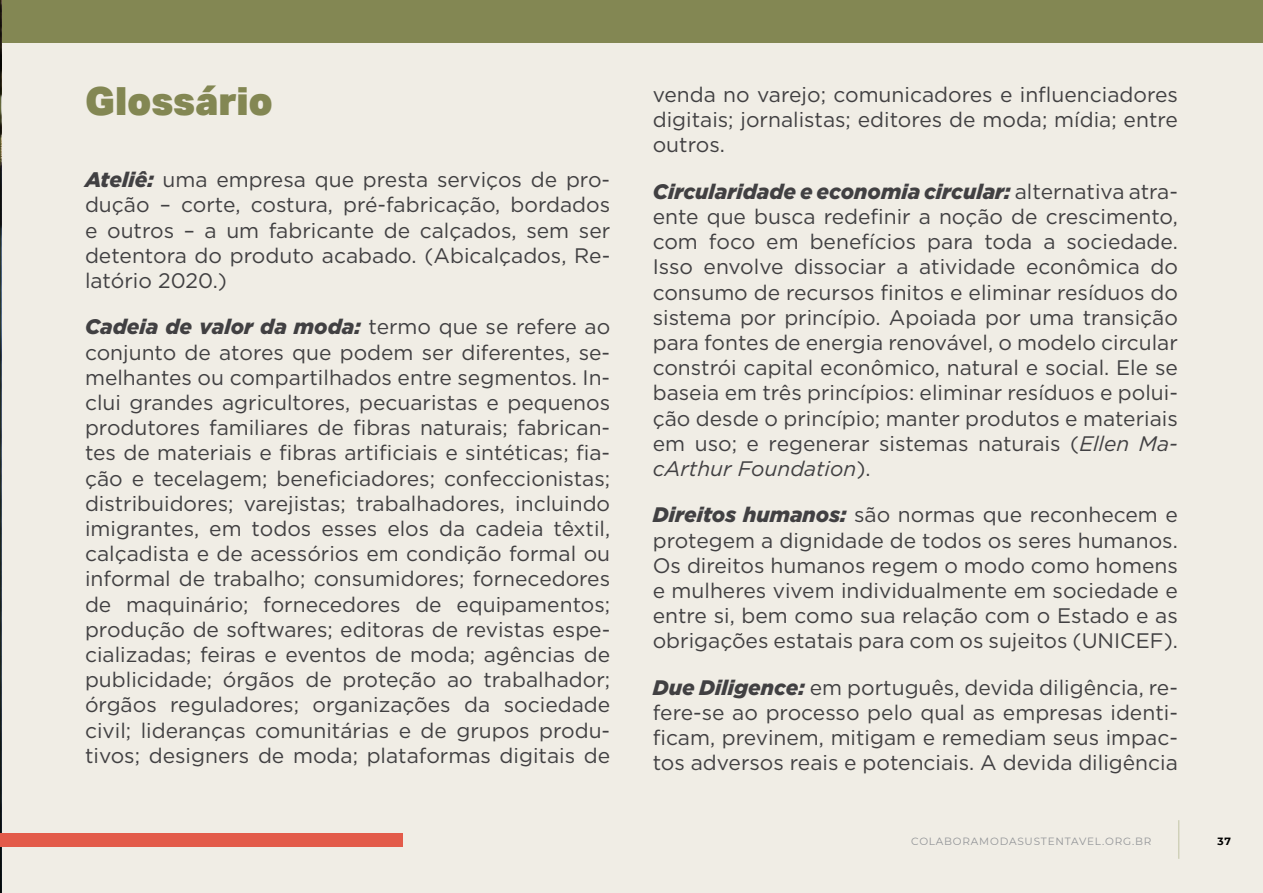
<style>
.page{position:relative;width:1263px;height:893px;background:#fff}
.page>*{position:absolute;margin:0;border:0;box-sizing:border-box;transform-origin:0 0}
.t1{font:900 39px "Aktiv Grotesk";color:#838753}
.t2{font:21px/25.2px "Gotham";color:#414042;text-align:justify}
.t3{font:10.5px "Montserrat";letter-spacing:.075em;color:#939598}
.t4{font:700 10.5px "Montserrat";color:#000}
.s1{font-weight:900;font-style:italic}
.s2{font-style:italic}
</style>
<div class="page">
<div style="left:2px;top:0;width:1261px;height:893px;background:#f0ede5"></div>
<div style="left:0;top:0;width:1263px;height:43px;background:#838753"></div>
<hr style="left:0;top:0;width:1px;height:893px;background:#838753">
<div style="left:0;top:833px;width:403px;height:13px;background:#e35b4a"></div>
<hr style="left:1178px;top:820px;width:1px;height:39px;background:#c2c5a5">
<h1 class="t1" style="left:85px;top:76px;width:190px">Glossário</h1>
<p class="t2" style="left:85px;top:167px;width:527px"><span class="s1">Ateliê:</span> uma empresa que presta serviços de pro&shy;dução – corte, costura, pré-fabricação, bordados e outros – a um fabricante de calçados, sem ser detentora do produto acabado. (Abicalçados, Re&shy;latório 2020.)</p>
<p class="t2" style="left:85px;top:314px;width:527px"><span class="s1">Cadeia de valor da moda:</span> termo que se refere ao conjunto de atores que podem ser diferentes, se&shy;melhantes ou compartilhados entre segmentos. In&shy;clui grandes agricultores, pecuaristas e pequenos produtores familiares de fibras naturais; fabrican&shy;tes de materiais e fibras artificiais e sintéticas; fia&shy;ção e tecelagem; beneficiadores; confeccionistas; distribuidores; varejistas; trabalhadores, incluindo imigrantes, em todos esses elos da cadeia têxtil, calçadista e de acessórios em condição formal ou informal de trabalho; consumidores; fornecedores de maquinário; fornecedores de equipamentos; produção de softwares; editoras de revistas espe&shy;cializadas; feiras e eventos de moda; agências de publicidade; órgãos de proteção ao trabalhador; órgãos reguladores; organizações da sociedade civil; lideranças comunitárias e de grupos produ&shy;tivos; designers de moda; plataformas digitais de</p>
<p class="t2" style="left:653px;top:81px;width:527px">venda no varejo; comunicadores e influenciadores digitais; jornalistas; editores de moda; mídia; entre outros.</p>
<p class="t2" style="left:653px;top:178px;width:527px"><span class="s1">Circularidade e economia circular:</span> alternativa atra&shy;ente que busca redefinir a noção de crescimento, com foco em benefícios para toda a sociedade.<br>Isso envolve dissociar a atividade econômica do consumo de recursos finitos e eliminar resíduos do sistema por princípio. Apoiada por uma transição para fontes de energia renovável, o modelo circular constrói capital econômico, natural e social. Ele se baseia em três princípios: eliminar resíduos e polui&shy;ção desde o princípio; manter produtos e materiais em uso; e regenerar sistemas naturais (<span class="s2">Ellen Ma&shy;cArthur Foundation</span>).</p>
<p class="t2" style="left:653px;top:502px;width:527px"><span class="s1">Direitos humanos:</span> são normas que reconhecem e protegem a dignidade de todos os seres humanos.<br>Os direitos humanos regem o modo como homens e mulheres vivem individualmente em sociedade e entre si, bem como sua relação com o Estado e as obrigações estatais para com os sujeitos (UNICEF).</p>
<p class="t2" style="left:653px;top:674px;width:527px"><span class="s1">Due Diligence:</span> em português, devida diligência, re&shy;fere-se ao processo pelo qual as empresas identi&shy;ficam, previnem, mitigam e remediam seus impac&shy;tos adversos reais e potenciais. A devida diligência</p>
<p class="t3" style="left:911px;top:834px;width:242px">COLABORAMODASUSTENTAVEL.ORG.BR</p>
<p class="t4" style="left:1217px;top:833px;width:15px">37</p>
</div>
